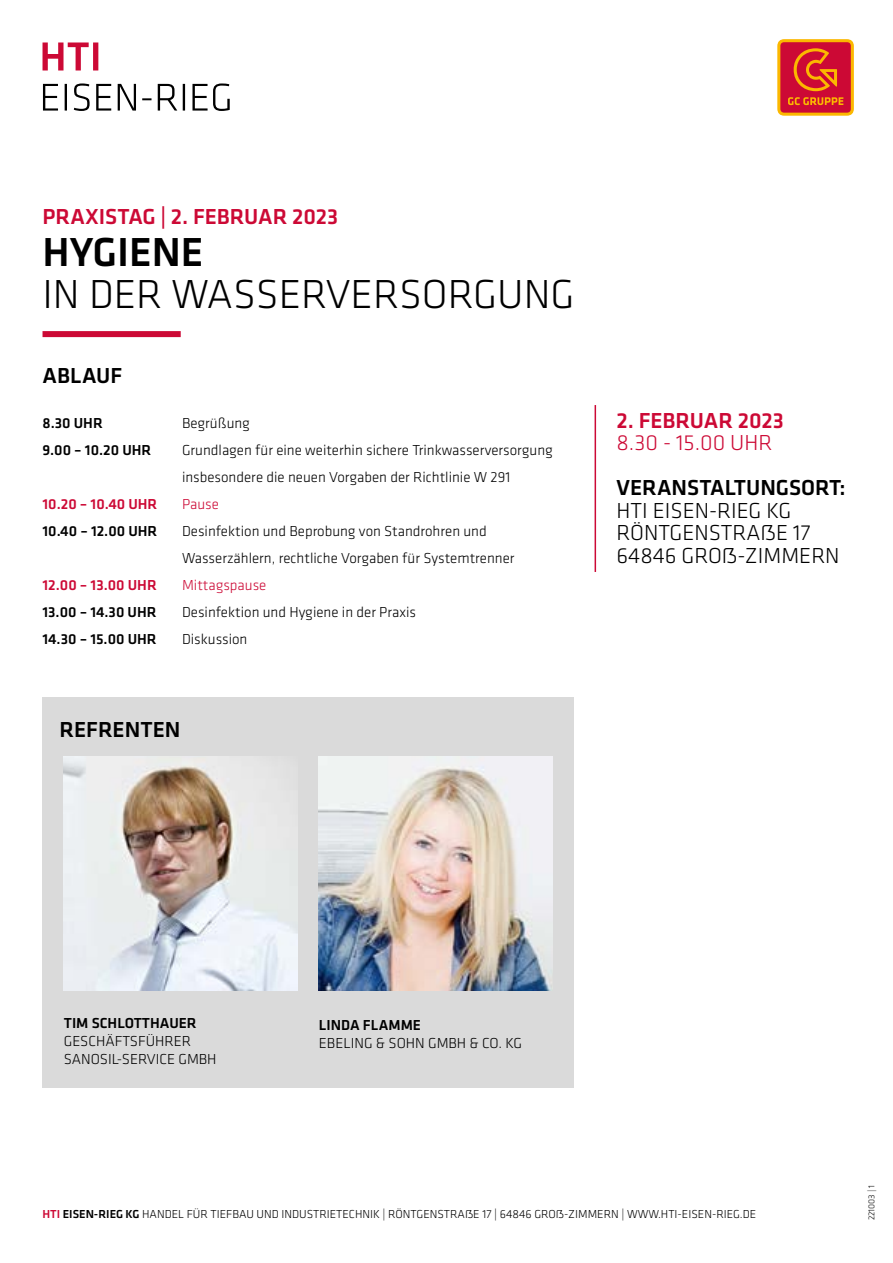
<style>
.page{position:relative;width:893px;height:1263px;background:#fff}
.page>*{position:absolute;margin:0;border:0;box-sizing:border-box;transform-origin:0 0}
.t1{font:300 42px "GC Klavika Fein";color:#000}
.t2{font:500 42px "GC Klavika Fein";color:#000}
.t3{font:300 22.5px/22.5px "GC Klavika Fein";color:#000}
.t4{font:500 22.5px "GC Klavika Fein";color:#cc0935}
.t5{font:500 22.5px "GC Klavika Fein";color:#000}
.t6{font:300 22.5px "GC Klavika Fein";color:#cc0935}
.t7{font:300 15px/27px "GC Klavika Fein";color:#000}
.t8{font:500 15px "GC Klavika Fein";color:#000}
.t9{font:500 15px "GC Klavika Fein";color:#cc0935}
.t10{font:300 15px "GC Klavika Fein";color:#cc0935}
.t11{font:300 12px "GC Klavika Fein";color:#000}
.t12{font:300 9px "GC Klavika Fein";color:#000}
.s1{font-weight:500;color:#cc0935}
.s2{font-weight:500}
</style>
<div class="page">
<div style="left:777px;top:39px;width:77px;height:77px;background:#fbb800;border-radius:7px"></div>
<div style="left:780px;top:42px;width:71px;height:71px;background:#cc0935;border-radius:4px"></div>
<svg style="left:794px;top:48px;width:43px;height:43px"></svg>
<svg style="left:788px;top:97px;width:55px;height:8px"></svg>
<svg style="left:43px;top:83px;width:187px;height:28px"></svg>
<svg style="left:43px;top:42px;width:55px;height:28px"></svg>
<div style="left:43px;top:331px;width:138px;height:6px;background:#cc0935"></div>
<div style="left:43px;top:698px;width:531px;height:390px;background:#dadada"></div>
<img style="left:64px;top:756px;width:234px;height:234px">
<img style="left:319px;top:756px;width:234px;height:234px">
<hr style="left:595px;top:405px;width:1px;height:167px;background:#cc0935">
<h2 class="t4" style="left:43px;top:202px;width:297px">PRAXISTAG | 2. FEBRUAR 2023</h2>
<h1 class="t2" style="left:43px;top:224px;width:162px">HYGIENE</h1>
<h1 class="t1" style="left:43px;top:269px;width:533px">IN DER WASSERVERSORGUNG</h1>
<h2 class="t5" style="left:43px;top:360px;width:81px">ABLAUF</h2>
<p class="t8" style="left:43px;top:413px;width:62px">8.30 UHR</p>
<p class="t7" style="left:182px;top:409px;width:69px">Begrüßung</p>
<p class="t8" style="left:43px;top:440px;width:110px">9.00 – 10.20 UHR</p>
<p class="t7" style="left:182px;top:436px;width:372px">Grundlagen für eine weiterhin sichere Trinkwasserversorgung insbesondere die neuen Vorgaben der Richtlinie W 291</p>
<p class="t9" style="left:43px;top:494px;width:116px">10.20 – 10.40 UHR</p>
<p class="t10" style="left:182px;top:495px;width:38px">Pause</p>
<p class="t8" style="left:43px;top:521px;width:116px">10.40 – 12.00 UHR</p>
<p class="t7" style="left:182px;top:517px;width:334px">Desinfektion und Beprobung von Standrohren und<br>Wasserzählern, rechtliche Vorgaben für Systemtrenner</p>
<p class="t9" style="left:43px;top:575px;width:116px">12.00 – 13.00 UHR</p>
<p class="t10" style="left:182px;top:576px;width:86px">Mittagspause</p>
<p class="t8" style="left:43px;top:602px;width:116px">13.00 – 14.30 UHR</p>
<p class="t7" style="left:182px;top:598px;width:236px">Desinfektion und Hygiene in der Praxis</p>
<p class="t8" style="left:43px;top:629px;width:116px">14.30 – 15.00 UHR</p>
<p class="t7" style="left:182px;top:625px;width:67px">Diskussion</p>
<h2 class="t5" style="left:60px;top:714px;width:122px">REFRENTEN</h2>
<h2 class="t4" style="left:617px;top:405px;width:169px">2. FEBRUAR 2023</h2>
<h2 class="t6" style="left:617px;top:429px;width:157px">8.30 - 15.00 UHR</h2>
<h2 class="t5" style="left:617px;top:472px;width:230px">VERANSTALTUNGSORT:</h2>
<h2 class="t3" style="left:617px;top:499px;width:225px">HTI EISEN-RIEG KG<br>RÖNTGENSTRAẞE 17<br>64846 GROẞ-ZIMMERN</h2>
<p class="t8" style="left:64px;top:1012px;width:134px">TIM SCHLOTTHAUER</p>
<p class="t7" style="left:64px;top:1031px;width:154px;line-height:18px">GESCHÄFTSFÜHRER<br>SANOSIL-SERVICE GMBH</p>
<p class="t8" style="left:319px;top:1014px;width:104px">LINDA FLAMME</p>
<p class="t7" style="left:319px;top:1029px;width:205px">EBELING &amp; SOHN GMBH &amp; CO. KG</p>
<p class="t11" style="left:43px;top:1207px;width:715px"><span class="s1">HTI</span> <span class="s2">EISEN-RIEG KG</span> HANDEL FÜR TIEFBAU UND INDUSTRIETECHNIK | RÖNTGENSTRAẞE 17 | 64846 GROẞ-ZIMMERN | WWW.HTI-EISEN-RIEG.DE</p>
<p class="t12" style="left:866px;top:1220px;width:37px;rotate:-90deg">221003 | 1</p>
</div>
